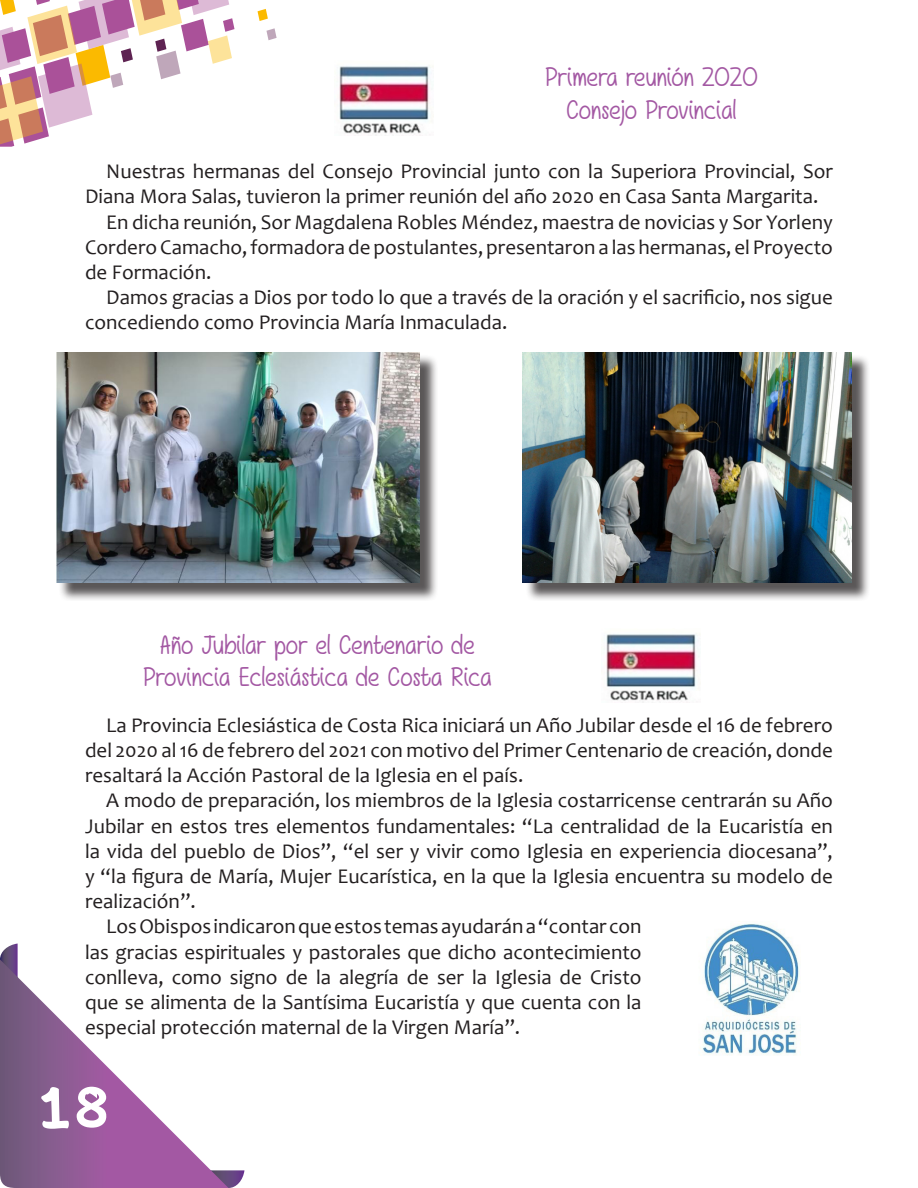
<style>
.page{position:relative;width:918px;height:1188px;background:#fff}
.page>*{position:absolute;margin:0;border:0;box-sizing:border-box;transform-origin:0 0}
.t1{font:700 54px "Waltograph UI";color:#fff}
.t2{font:27px/32.4px "Girls Have Many Secrets";color:#a358a3;text-align:center}
.t3{font:21px/25.2px "Candara";color:#231f20;text-align:justify}
</style>
<div class="page">
<svg style="left:258px;top:9px;width:10px;height:12px"></svg>
<svg style="left:266px;top:28px;width:11px;height:12px"></svg>
<svg style="left:0;top:0;width:235px;height:147px"></svg>
<svg style="left:0;top:944px;width:18px;height:15px"></svg>
<svg style="left:229px;top:1170px;width:15px;height:18px"></svg>
<svg style="left:0;top:959px;width:229px;height:229px"></svg>
<img style="left:339px;top:66px;width:92px;height:69px">
<div style="left:525px;top:355px;width:345px;height:246px;background:#231f20;opacity:.75"></div>
<img style="left:522px;top:352px;width:330px;height:231px">
<div style="left:59px;top:355px;width:380px;height:246px;background:#231f20;opacity:.75"></div>
<img style="left:56px;top:352px;width:364px;height:231px">
<img style="left:606px;top:634px;width:92px;height:69px">
<img style="left:700px;top:924px;width:100px;height:131px">
<p class="t2" style="left:545px;top:61px;width:215px">Primera reunión 2020</p>
<p class="t2" style="left:566px;top:93px;width:172px">Consejo Provincial</p>
<p class="t3" style="left:85px;top:159px;width:749px;text-indent:21px">Nuestras hermanas del Consejo Provincial junto con la Superiora Provincial, Sor<br>Diana Mora Salas, tuvieron la primer reunión del año 2020 en Casa Santa Margarita.</p>
<p class="t3" style="left:85px;top:209px;width:749px;text-indent:21px">En dicha reunión, Sor Magdalena Robles Méndez, maestra de novicias y Sor Yorleny Cordero Camacho, formadora de postulantes, presentaron a las hermanas, el Proyecto de Formación.</p>
<p class="t3" style="left:85px;top:285px;width:749px;text-indent:21px">Damos gracias a Dios por todo lo que a través de la oración y el sacrificio, nos sigue concediendo como Provincia María Inmaculada.</p>
<p class="t2" style="left:143px;top:629px;width:350px">Año Jubilar por el Centenario de<br>Provincia Eclesiástica de Costa Rica</p>
<p class="t3" style="left:85px;top:712px;width:749px;text-indent:21px">La Provincia Eclesiástica de Costa Rica iniciará un Año Jubilar desde el 16 de febrero del 2020 al 16 de febrero del 2021 con motivo del Primer Centenario de creación, donde resaltará la Acción Pastoral de la Iglesia en el país.</p>
<p class="t3" style="left:85px;top:788px;width:749px;text-indent:21px">A modo de preparación, los miembros de la Iglesia costarricense centrarán su Año Jubilar en estos tres elementos fundamentales: “La centralidad de la Eucaristía en la vida del pueblo de Dios”, “el ser y vivir como Iglesia en experiencia diocesana”, y “la figura de María, Mujer Eucarística, en la que la Iglesia encuentra su modelo de realización”.</p>
<p class="t3" style="left:85px;top:914px;width:558px;text-indent:21px">Los Obispos indicaron que estos temas ayudarán a “contar con las gracias espirituales y pastorales que dicho acontecimiento conlleva, como signo de la alegría de ser la Iglesia de Cristo que se alimenta de la Santísima Eucaristía y que cuenta con la especial protección maternal de la Virgen María”.</p>
<h1 class="t1" style="left:35px;top:1077px;width:77px">18</h1>
</div>
